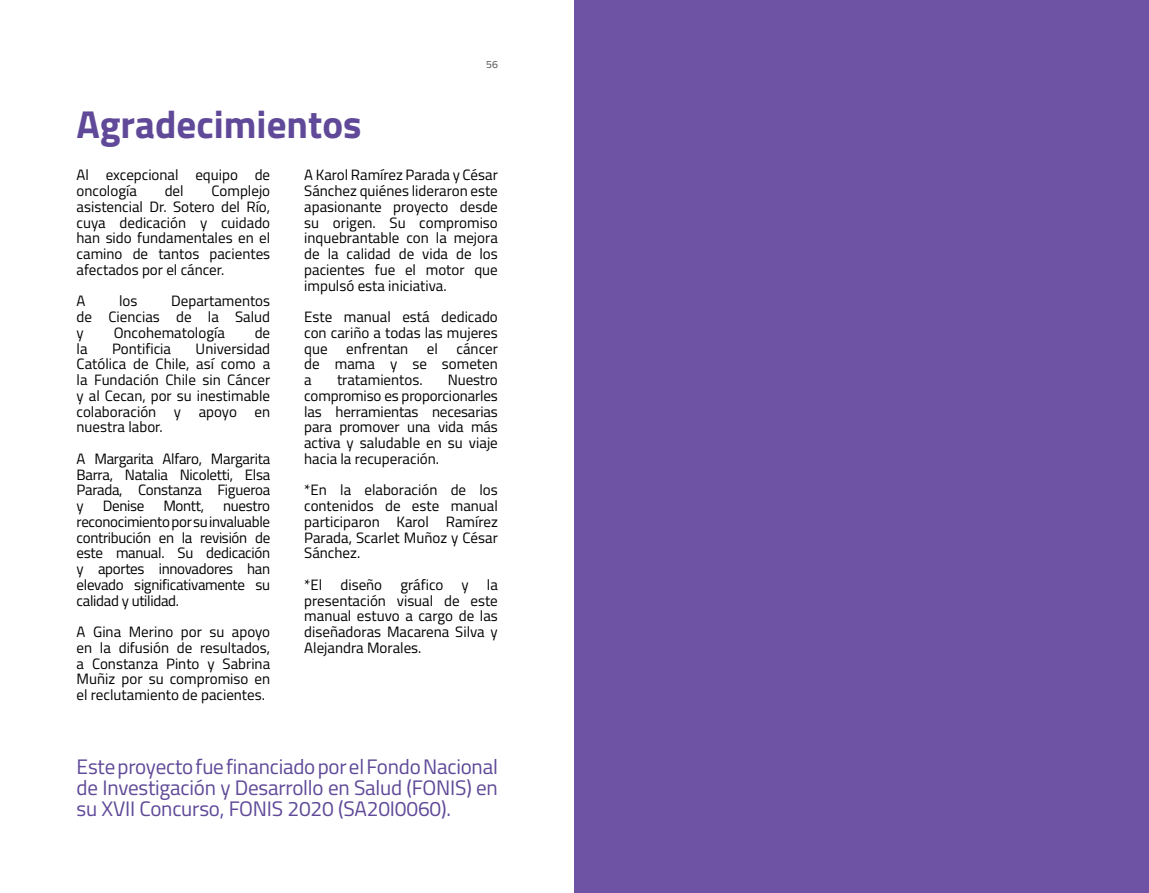
<style>
.page{position:relative;width:1149px;height:893px;background:#fff}
.page>*{position:absolute;margin:0;border:0;box-sizing:border-box;transform-origin:0 0}
.t1{font:700 39px "Titillium Web";color:#5f4998}
.t2{font:21px/21px "Titillium Web";letter-spacing:-.01em;color:#5f4998;text-align:justify}
.t3{font:15px/15.8px "Titillium Web";color:#000;text-align:justify}
.t4{font:10.5px "Titillium Web";color:#4f4c4d}
</style>
<div class="page">
<div style="left:574px;top:0;width:574px;height:893px;background:#6e52a3"></div>
<p class="t4" style="left:486px;top:57px;width:13px">56</p>
<h1 class="t1" style="left:77px;top:94px;width:286px">Agradecimientos</h1>
<p class="t3" style="left:77px;top:166px;width:195px">Al excepcional equipo de oncología</p>
<p class="t3" style="left:304px;top:166px;width:195px">A Karol Ramírez Parada y César Sánchez quiénes lideraron este apasionante proyecto desde su origen. Su compromiso inquebrantable con la mejora de la calidad de vida de los pacientes fue el motor que impulsó esta iniciativa.</p>
<p class="t3" style="left:304px;top:308px;width:195px">Este manual está dedicado con cariño a todas las mujeres que enfrentan el cáncer de mama y se someten a</p>
<p class="t3" style="left:77px;top:182px;width:195px;text-indent:135px">Complejo asistencial Dr. Sotero del Río, cuya dedicación y cuidado han sido fundamentales en el camino de tantos pacientes afectados por el cáncer.</p>
<p class="t3" style="left:77px;top:292px;width:10px">A</p>
<p class="t3" style="left:119px;top:292px;width:20px">los</p>
<p class="t3" style="left:165px;top:182px;width:20px">del</p>
<p class="t3" style="left:77px;top:292px;width:195px;text-indent:95px">Departamentos de Ciencias de la Salud y</p>
<p class="t3" style="left:114px;top:324px;width:113px">Oncohematología</p>
<p class="t3" style="left:254px;top:324px;width:17px">de</p>
<p class="t3" style="left:77px;top:340px;width:12px">la</p>
<p class="t3" style="left:112px;top:340px;width:60px">Pontificia</p>
<p class="t3" style="left:77px;top:340px;width:195px;text-indent:119px">Universidad Católica de Chile, así como a la Fundación Chile sin Cáncer y al Cecan, por su inestimable colaboración y apoyo en nuestra labor.</p>
<p class="t3" style="left:77px;top:450px;width:195px">A Margarita Alfaro, Margarita Barra, Natalia Nicoletti, Elsa Parada, Constanza Figueroa y</p>
<p class="t3" style="left:337px;top:371px;width:87px">tratamientos.</p>
<p class="t3" style="left:304px;top:371px;width:195px;text-indent:143px">Nuestro compromiso es proporcionarles las herramientas necesarias para promover una vida más activa y saludable en su viaje hacia la recuperación.</p>
<p class="t3" style="left:304px;top:481px;width:195px">*En la elaboración de los contenidos de este manual participaron Karol Ramírez Parada, Scarlet Muñoz y César Sánchez.</p>
<p class="t3" style="left:304px;top:576px;width:195px">*El diseño gráfico y la presentación visual de este manual estuvo a cargo de las diseñadoras Macarena Silva y Alejandra Morales.</p>
<p class="t3" style="left:103px;top:497px;width:43px">Denise</p>
<p class="t3" style="left:163px;top:497px;width:42px">Montt,</p>
<p class="t3" style="left:77px;top:497px;width:195px;text-indent:146px">nuestro reconocimiento por su invaluable contribución en la revisión de este manual. Su dedicación y aportes innovadores han elevado significativamente su calidad y utilidad.</p>
<p class="t3" style="left:77px;top:623px;width:195px">A Gina Merino por su apoyo en la difusión de resultados, a Constanza Pinto y Sabrina Muñiz por su compromiso en el reclutamiento de pacientes.</p>
<h2 class="t2" style="left:77px;top:756px;width:422px">Este proyecto fue financiado por el Fondo Nacional de Investigación y Desarrollo en Salud (FONIS) en su XVII Concurso, FONIS 2020 (SA20I0060).</h2>
</div>
